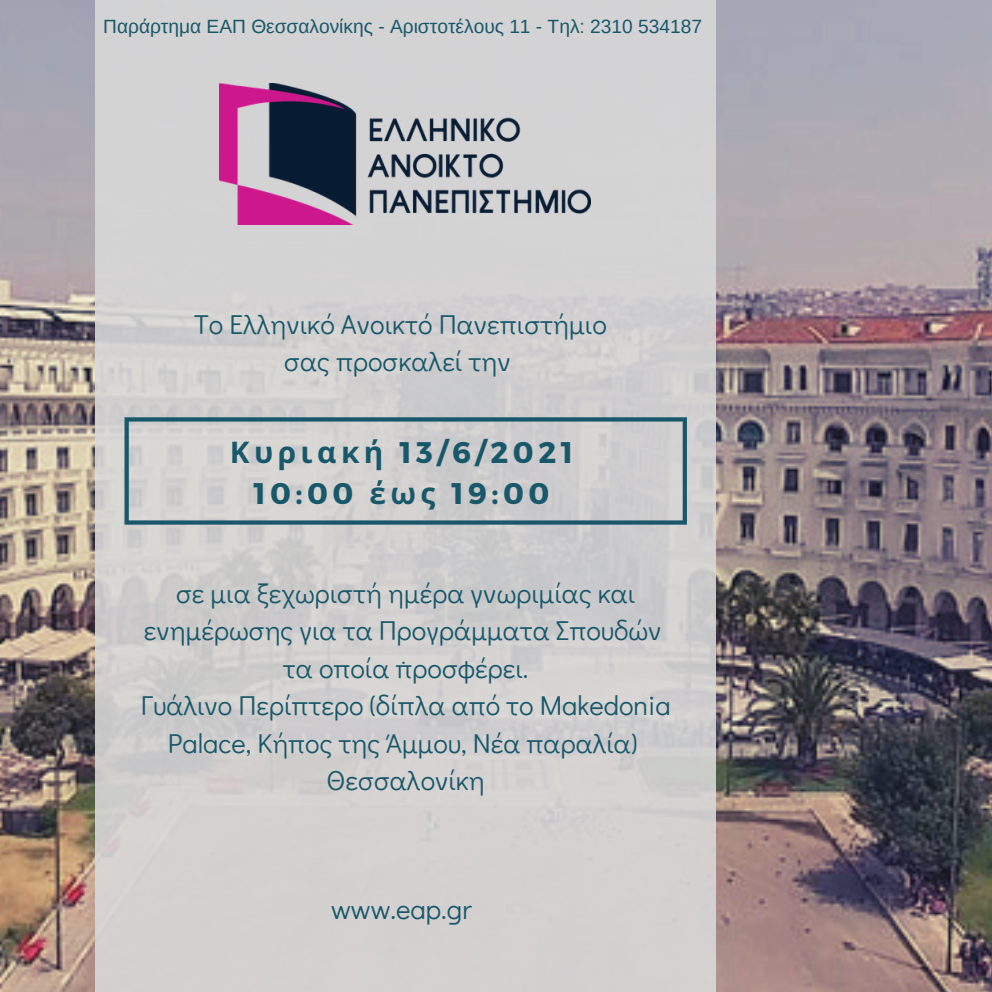
<style>
.page{position:relative;width:992px;height:992px;background:#fff}
.page>*{position:absolute;margin:0;border:0;box-sizing:border-box;transform-origin:0 0}
.t1{font:700 29.75px "Montserrat";letter-spacing:.15em;color:#18586a}
.t2{font:27.5px "Didact Gothic";color:#18586a}
.t3{font:27.25px/37.5px "Didact Gothic";color:#18586a;text-align:center}
.t4{font:21.5px "Didact Gothic";color:#18586a}
.t5{font:19.25px "Arimo";color:#18586a}
.s1{font-family:"Noto Sans"}
</style>
<div class="page">
<img style="left:0;top:0;width:992px;height:992px">
<div style="left:96px;top:0;width:619px;height:992px;background:#d3d1d0"></div>
<svg style="left:125px;top:417px;width:562px;height:108px"></svg>
<img style="left:219px;top:83px;width:372px;height:141px">
<p class="t5" style="left:103px;top:15px;width:600px">Παράρτημα ΕΑΠ Θεσσαλονίκης - Αριστοτέλους 11 - Τηλ: 2310 534187</p>
<p class="t3" style="left:194px;top:304px;width:414px">Το Ελληνικό Ανοικτό Πανεπιστήμιο</p>
<p class="t3" style="left:284px;top:342px;width:228px">σας προσκαλεί την</p>
<p class="t1" style="left:230px;top:433px;width:345px"><span class="s1">Κυριακή</span> 13/6/2021</p>
<p class="t1" style="left:253px;top:474px;width:298px">10:00 <span class="s1">έως</span> 19:00</p>
<p class="t3" style="left:144px;top:573px;width:519px">σε μια ξεχωριστή ημέρα γνωριμίας και ενημέρωσης για τα Προγράμματα Σπουδών</p>
<p class="t3" style="left:283px;top:648px;width:247px">τα οποία προσφέρει.</p>
<p class="t3" style="left:141px;top:686px;width:531px">Γυάλινο Περίπτερο (δίπλα από το Makedonia<br>Palace, Κήπος της Άμμου, Νέα παραλία)</p>
<p class="t3" style="left:327px;top:761px;width:160px">Θεσσαλονίκη</p>
<p class="t4" style="left:401px;top:642px;width:6px">.</p>
<p class="t2" style="left:331px;top:890px;width:142px">www.eap.gr</p>
</div>
